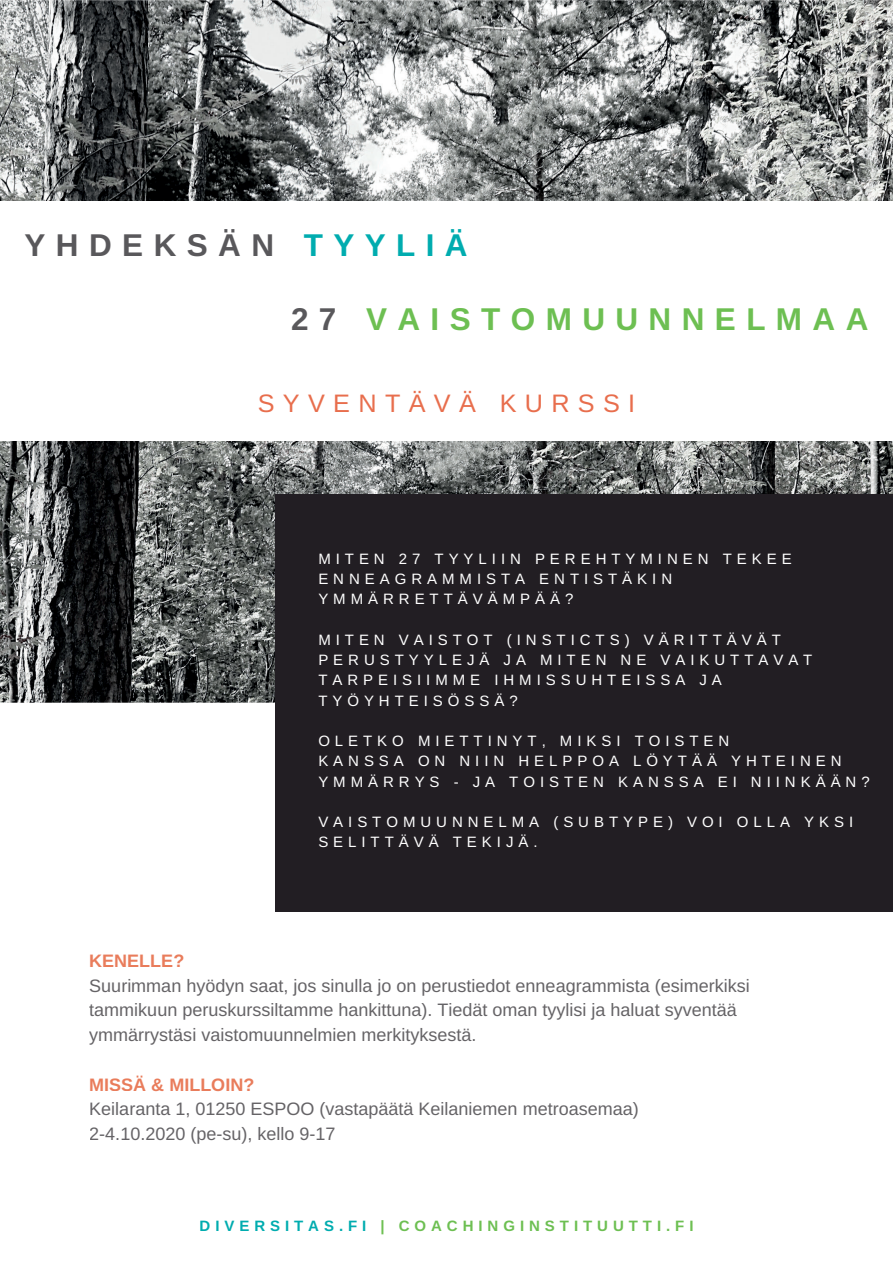
<style>
.page{position:relative;width:893px;height:1263px;background:#fff}
.page>*{position:absolute;margin:0;border:0;box-sizing:border-box;transform-origin:0 0}
.t1{font:700 31.5px "Arimo";letter-spacing:.33em;color:#6dbf52}
.t2{font:700 31.5px "Arimo";letter-spacing:.33em;color:#59585b}
.t3{font:25.2px "Arimo";letter-spacing:.33em;color:#e86e4d}
.t4{font:18px/24.8px "Arimo";color:#656366}
.t5{font:700 18px "Arimo";color:#e97c5b}
.t6{font:15px/20.2px "Arimo";letter-spacing:.33em;color:#fff}
.t7{font:700 15px "Arimo";letter-spacing:.33em;color:#6dbf52}
.s1{color:#00acaf}
.s2{color:#59585b}
</style>
<div class="page">
<img style="left:0;top:0;width:893px;height:703px">
<div style="left:0;top:201px;width:893px;height:240px;background:#fff"></div>
<div style="left:275px;top:494px;width:618px;height:418px;background:#221e23"></div>
<h1 class="t2" style="left:25px;top:227px;width:445px">YHDEKSÄN <span class="s1">TYYLIÄ</span></h1>
<h1 class="t1" style="left:291px;top:302px;width:579px"><span class="s2">27</span> VAISTOMUUNNELMAA</h1>
<h2 class="t3" style="left:258px;top:389px;width:379px">SYVENTÄVÄ KURSSI</h2>
<p class="t6" style="left:318px;top:549px;width:475px">MITEN 27 TYYLIIN PEREHTYMINEN TEKEE<br>ENNEAGRAMMISTA ENTISTÄKIN<br>YMMÄRRETTÄVÄMPÄÄ?</p>
<p class="t6" style="left:318px;top:630px;width:496px">MITEN VAISTOT (INSTICTS) VÄRITTÄVÄT<br>PERUSTYYLEJÄ JA MITEN NE VAIKUTTAVAT<br>TARPEISIIMME IHMISSUHTEISSA JA<br>TYÖYHTEISÖSSÄ?</p>
<p class="t6" style="left:318px;top:731px;width:553px">OLETKO MIETTINYT, MIKSI TOISTEN<br>KANSSA ON NIIN HELPPOA LÖYTÄÄ YHTEINEN<br>YMMÄRRYS - JA TOISTEN KANSSA EI NIINKÄÄN?</p>
<p class="t6" style="left:318px;top:812px;width:536px">VAISTOMUUNNELMA (SUBTYPE) VOI OLLA YKSI<br>SELITTÄVÄ TEKIJÄ.</p>
<p class="t5" style="left:89px;top:951px;width:97px">KENELLE?</p>
<p class="t4" style="left:89px;top:973px;width:662px">Suurimman hyödyn saat, jos sinulla jo on perustiedot enneagrammista (esimerkiksi tammikuun peruskurssiltamme hankittuna). Tiedät oman tyylisi ja haluat syventää ymmärrystäsi vaistomuunnelmien merkityksestä.</p>
<p class="t5" style="left:89px;top:1074px;width:166px">MISSÄ &amp; MILLOIN?</p>
<p class="t4" style="left:89px;top:1097px;width:551px">Keilaranta 1, 01250 ESPOO (vastapäätä Keilaniemen metroasemaa)<br>2-4.10.2020 (pe-su), kello 9-17</p>
<p class="t7" style="left:200px;top:1217px;width:495px"><span class="s1">DIVERSITAS.FI</span> | COACHINGINSTITUUTTI.FI</p>
</div>
